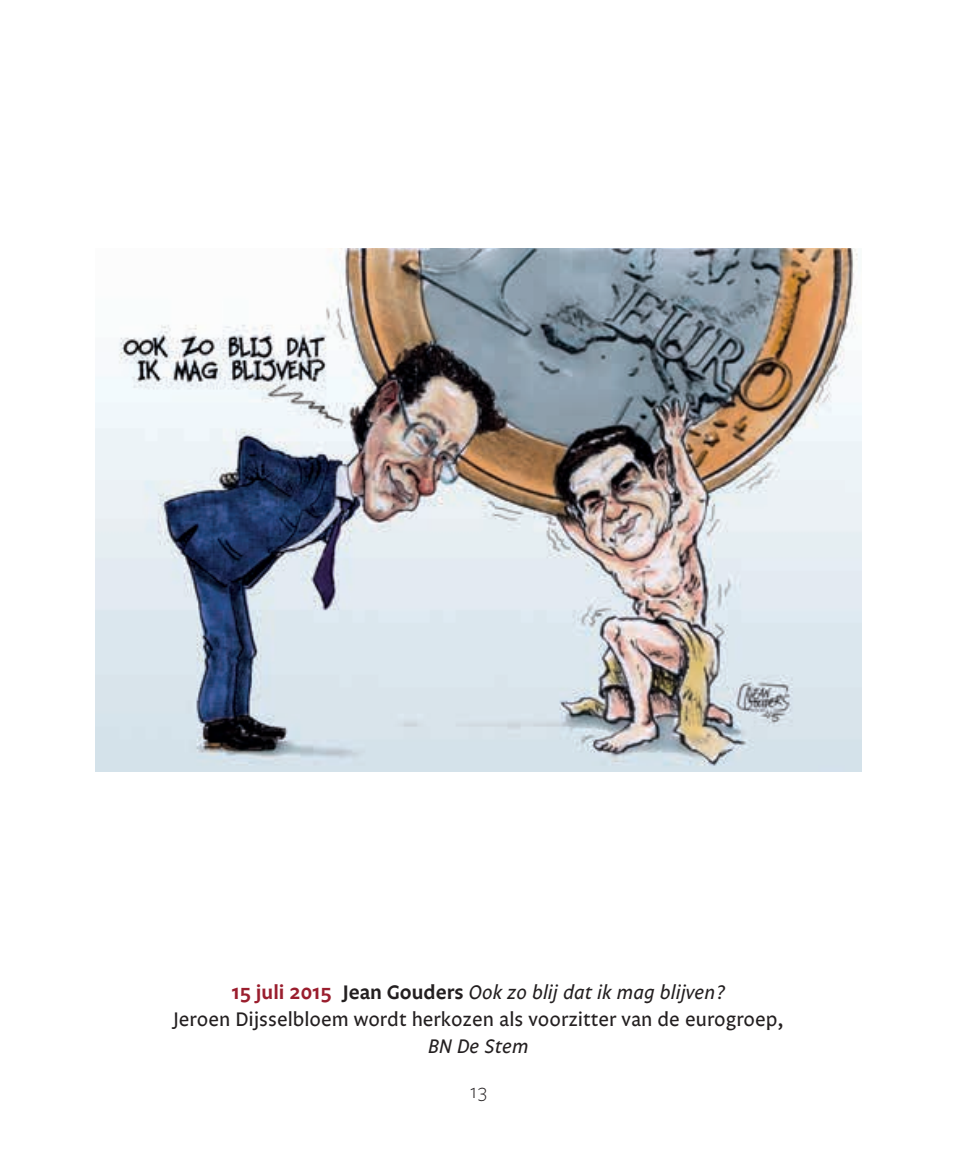
<style>
.page{position:relative;width:957px;height:1149px;background:#fff}
.page>*{position:absolute;margin:0;border:0;box-sizing:border-box;transform-origin:0 0}
.t1{font:20.25px/27px "Legato OT";color:#231f20;text-align:center}
.t2{font:italic 20.25px "Legato OT";color:#231f20}
.t3{font:300 18px "Legato OT";color:#231f20}
.s1{font-weight:600;color:#9a1e2e}
.s2{font-weight:600}
.s3{font-style:italic}
</style>
<div class="page">
<img style="left:96px;top:249px;width:765px;height:522px">
<p class="t1" style="left:172px;top:979px;width:613px"><span class="s1">15 juli 2015</span> <span class="s2">Jean Gouders</span> <span class="s3">Ook zo blij dat ik mag blijven?<br></span>Jeroen Dijsselbloem wordt herkozen als voorzitter van de eurogroep,</p>
<p class="t2" style="left:428px;top:1033px;width:102px">BN De Stem</p>
<p class="t3" style="left:469px;top:1081px;width:19px">13</p>
</div>
